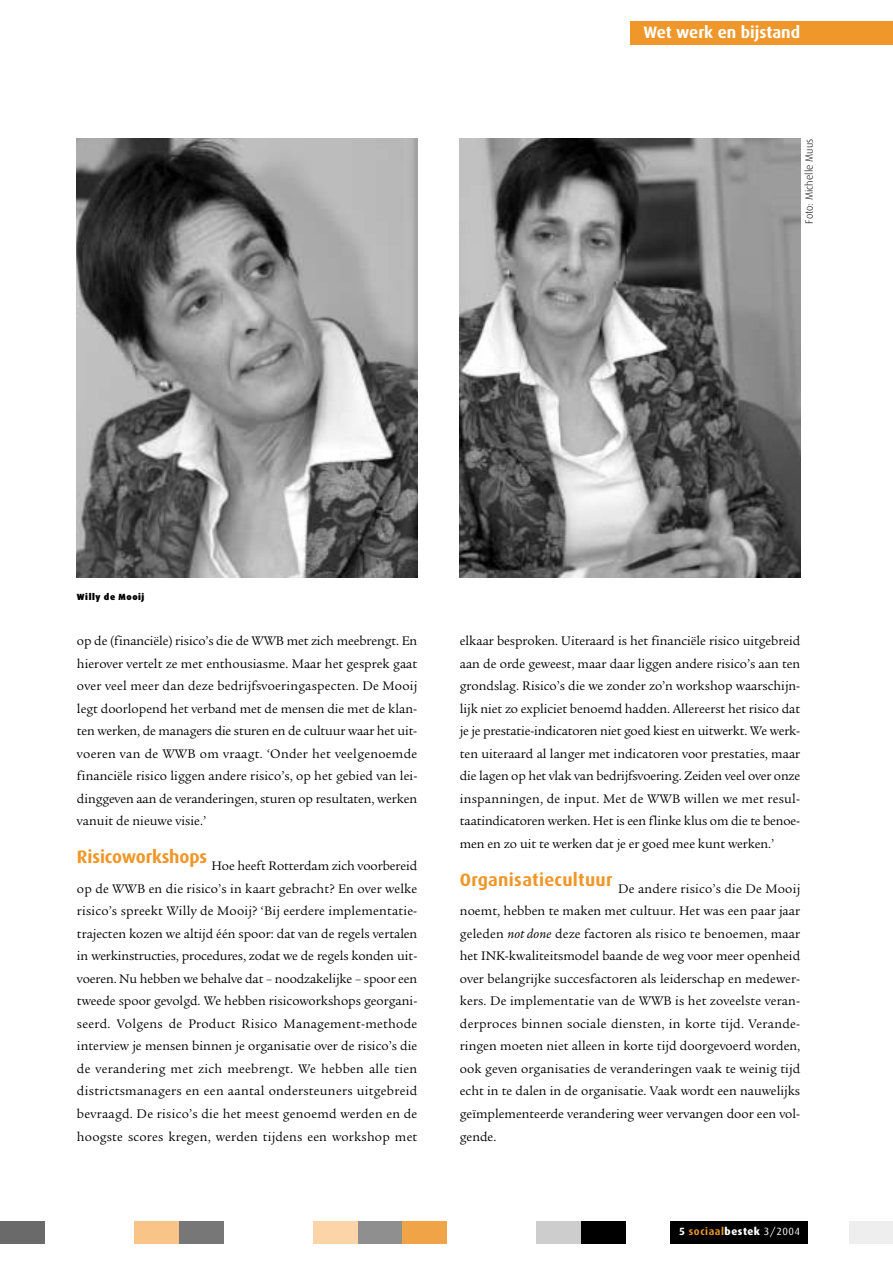
<style>
.page{position:relative;width:893px;height:1262px;background:#fff}
.page>*{position:absolute;margin:0;border:0;box-sizing:border-box;transform-origin:0 0}
.t1{font:700 16.5px "Dax";color:#fff}
.t2{font:13.5px/22.5px "Legacy Serif";color:#000;text-align:justify}
.t3{font:700 10.5px "Dax";letter-spacing:.05em;color:#ef972a}
.t4{font:300 10.5px "Dax";color:#000}
.t5{font:900 9px "Dax";letter-spacing:.06em;color:#000}
.s1{font-style:italic}
.s2{color:#fff}
.s3{font-weight:800;color:#fff}
.s4{font-weight:400;color:#fff}
</style>
<div class="page">
<div style="left:0;top:1220px;width:45px;height:23px;background:#6a6a6a"></div>
<div style="left:134px;top:1220px;width:45px;height:23px;background:#f8c488"></div>
<div style="left:179px;top:1220px;width:45px;height:23px;background:#777"></div>
<div style="left:313px;top:1220px;width:45px;height:23px;background:#fbd4a7"></div>
<div style="left:358px;top:1220px;width:44px;height:23px;background:#8f8f8f"></div>
<div style="left:402px;top:1220px;width:45px;height:23px;background:#f1a348"></div>
<div style="left:536px;top:1220px;width:45px;height:23px;background:#cdcdcd"></div>
<div style="left:581px;top:1220px;width:44px;height:23px;background:#000"></div>
<div style="left:670px;top:1220px;width:45px;height:23px;background:#000"></div>
<div style="left:715px;top:1220px;width:44px;height:23px;background:#000"></div>
<div style="left:759px;top:1220px;width:49px;height:23px;background:#000"></div>
<div style="left:849px;top:1220px;width:43px;height:23px;background:#eee"></div>
<div style="left:630px;top:21px;width:262px;height:24px;background:#ef972a"></div>
<img style="left:77px;top:139px;width:340px;height:439px">
<img style="left:460px;top:139px;width:340px;height:439px">
<p class="t1" style="left:643px;top:27px;width:158px">Wet werk en bijstand</p>
<p class="t4" style="left:805px;top:224px;width:86px;rotate:-90deg">Foto: Michelle Muus</p>
<p class="t5" style="left:77px;top:594px;width:69px">Willy de Mooij</p>
<p class="t2" style="left:77px;top:631px;width:342px">op de (financiële) risico’s die de WWB met zich meebrengt. En hierover vertelt ze met enthousiasme. Maar het gesprek gaat over veel meer dan deze bedrijfsvoeringaspecten. De Mooij legt doorlopend het verband met de mensen die met de klan&shy;ten werken, de managers die sturen en de cultuur waar het uit&shy;voeren van de WWB om vraagt. ‘Onder het veelgenoemde financiële risico liggen andere risico’s, op het gebied van lei&shy;dinggeven aan de veranderingen, sturen op resultaten, werken vanuit de nieuwe visie.’</p>
<p class="t2" style="left:77px;top:856px;width:342px"><sup>Risicoworkshops</sup> Hoe heeft Rotterdam zich voorbereid op de WWB en die risico’s in kaart gebracht? En over welke risico’s spreekt Willy de Mooij? ‘Bij eerdere implementatie&shy;trajecten kozen we altijd één spoor: dat van de regels vertalen in werkinstructies, procedures, zodat we de regels konden uit&shy;voeren. Nu hebben we behalve dat – noodzakelijke – spoor een tweede spoor gevolgd. We hebben risicoworkshops georgani&shy;seerd. Volgens de Product Risico Management-methode interview je mensen binnen je organisatie over de risico’s die de verandering met zich meebrengt. We hebben alle tien districtsmanagers en een aantal ondersteuners uitgebreid bevraagd. De risico’s die het meest genoemd werden en de hoogste scores kregen, werden tijdens een workshop met</p>
<p class="t2" style="left:460px;top:631px;width:342px">elkaar besproken. Uiteraard is het financiële risico uitgebreid aan de orde geweest, maar daar liggen andere risico’s aan ten grondslag. Risico’s die we zonder zo’n workshop waarschijn&shy;lijk niet zo expliciet benoemd hadden. Allereerst het risico dat je je prestatie-indicatoren niet goed kiest en uitwerkt. We werk&shy;ten uiteraard al langer met indicatoren voor prestaties, maar die lagen op het vlak van bedrijfsvoering. Zeiden veel over onze inspanningen, de input. Met de WWB willen we met resul&shy;taatindicatoren werken. Het is een flinke klus om die te benoe&shy;men en zo uit te werken dat je er goed mee kunt werken.’</p>
<p class="t2" style="left:460px;top:878px;width:342px"><sup>Organisatiecultuur</sup> De andere risico’s die De Mooij noemt, hebben te maken met cultuur. Het was een paar jaar geleden <span class="s1">not done</span> deze factoren als risico te benoemen, maar het INK-kwaliteitsmodel baande de weg voor meer openheid over belangrijke succesfactoren als leiderschap en medewer&shy;kers. De implementatie van de WWB is het zoveelste veran&shy;derproces binnen sociale diensten, in korte tijd. Verande&shy;ringen moeten niet alleen in korte tijd doorgevoerd worden, ook geven organisaties de veranderingen vaak te weinig tijd echt in te dalen in de organisatie. Vaak wordt een nauwelijks geïmplementeerde verandering weer vervangen door een vol&shy;gende.</p>
<p class="t3" style="left:679px;top:1228px;width:122px"><span class="s2">5</span> sociaal<span class="s3">bestek</span> <span class="s4">3/2004</span></p>
</div>
